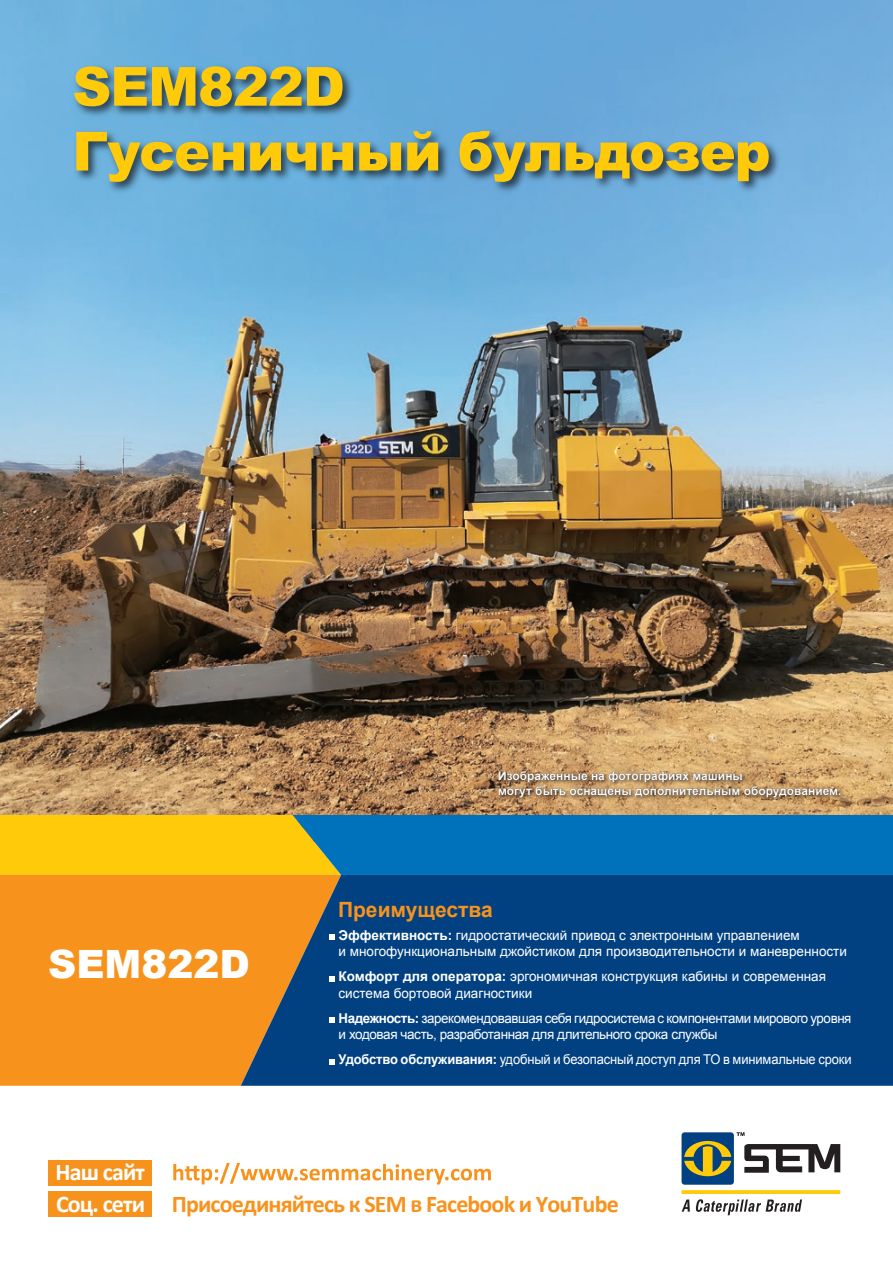
<style>
.page{position:relative;width:893px;height:1263px;background:#fff}
.page>*{position:absolute;margin:0;border:0;box-sizing:border-box;transform-origin:0 0}
.t1{font:900 54px/64.8px "Arial";letter-spacing:-.02em;color:#feca0a}
.t2{font:900 39px "Arial";color:#fff}
.t3{font:700 24px/31.8px "Calibri";letter-spacing:-.035em;color:#f7931d}
.t4{font:700 21px "Arial";color:#f7931d}
.t5{font:13.5px/16.5px "Arial";letter-spacing:-.01em;color:#fff}
.t6{font:13.5px/16.5px "Arial";letter-spacing:-.03em;color:#fff}
.t7{font:13.5px "Arial";letter-spacing:-.01em;color:#fff;scale:.96 1}
.t8{font:700 12px/15px "Arial";color:#fff}
.s1{font-weight:700}
.s2{color:#fff}
</style>
<div class="page">
<img style="left:0;top:0;width:893px;height:815px">
<img style="left:66px;top:54px;width:718px;height:148px">
<img style="left:494px;top:766px;width:354px;height:40px">
<div style="left:681px;top:1132px;width:53px;height:53px;background:#014081;border-radius:3px"></div>
<svg style="left:684px;top:1132px;width:156px;height:44px"></svg>
<svg style="left:681px;top:1190px;width:159px;height:25px"></svg>
<svg style="left:0;top:815px;width:893px;height:60px;background:#5a917c"></svg>
<div style="left:0;top:875px;width:241px;height:211px;background:#f7931d"></div>
<svg style="left:241px;top:875px;width:652px;height:211px;background:#144679"></svg>
<div style="left:48px;top:1160px;width:104px;height:25px;background:#f7931d"></div>
<div style="left:48px;top:1192px;width:104px;height:25px;background:#f7931d"></div>
<svg style="left:173px;top:1163px;width:318px;height:21px"></svg>
<svg style="left:330px;top:934px;width:5px;height:6px"></svg>
<svg style="left:330px;top:976px;width:5px;height:5px"></svg>
<svg style="left:330px;top:1017px;width:5px;height:6px"></svg>
<svg style="left:330px;top:1059px;width:5px;height:5px"></svg>
<h1 class="t1" style="left:72px;top:52px;width:700px">SEM822D<br>Гусеничный бульдозер</h1>
<h2 class="t2" style="left:48px;top:935px;width:203px">SEM822D</h2>
<p class="t8" style="left:498px;top:769px;width:345px">Изображенные на фотографиях машины<br>могут быть оснащены дополнительным оборудованием.</p>
<h3 class="t4" style="left:338px;top:895px;width:156px">Преимущества</h3>
<p class="t5" style="left:339px;top:927px;width:510px"><span class="s1">Эффективность:</span> гидростатический привод с электронным управлением<br>и многофункциональным джойстиком для производительности и маневренности</p>
<p class="t5" style="left:339px;top:968px;width:489px"><span class="s1">Комфорт для оператора:</span> эргономичная конструкция кабины и современная система бортовой диагностики</p>
<p class="t6" style="left:339px;top:1010px;width:514px"><span class="s1">Надежность:</span> зарекомендовавшая себя гидросистема с компонентами мирового уровня и ходовая часть, разработанная для длительного срока службы</p>
<p class="t7" style="left:339px;top:1051px;width:536px"><span class="s1">Удобство обслуживания:</span> удобный и безопасный доступ для ТО в минимальные сроки</p>
<h3 class="t3" style="left:56px;top:1155px;width:565px"><span class="s2">Наш сайт<br>Соц. сети</span> Присоединяйтесь к SEM в Facebook и YouTube</h3>
</div>
